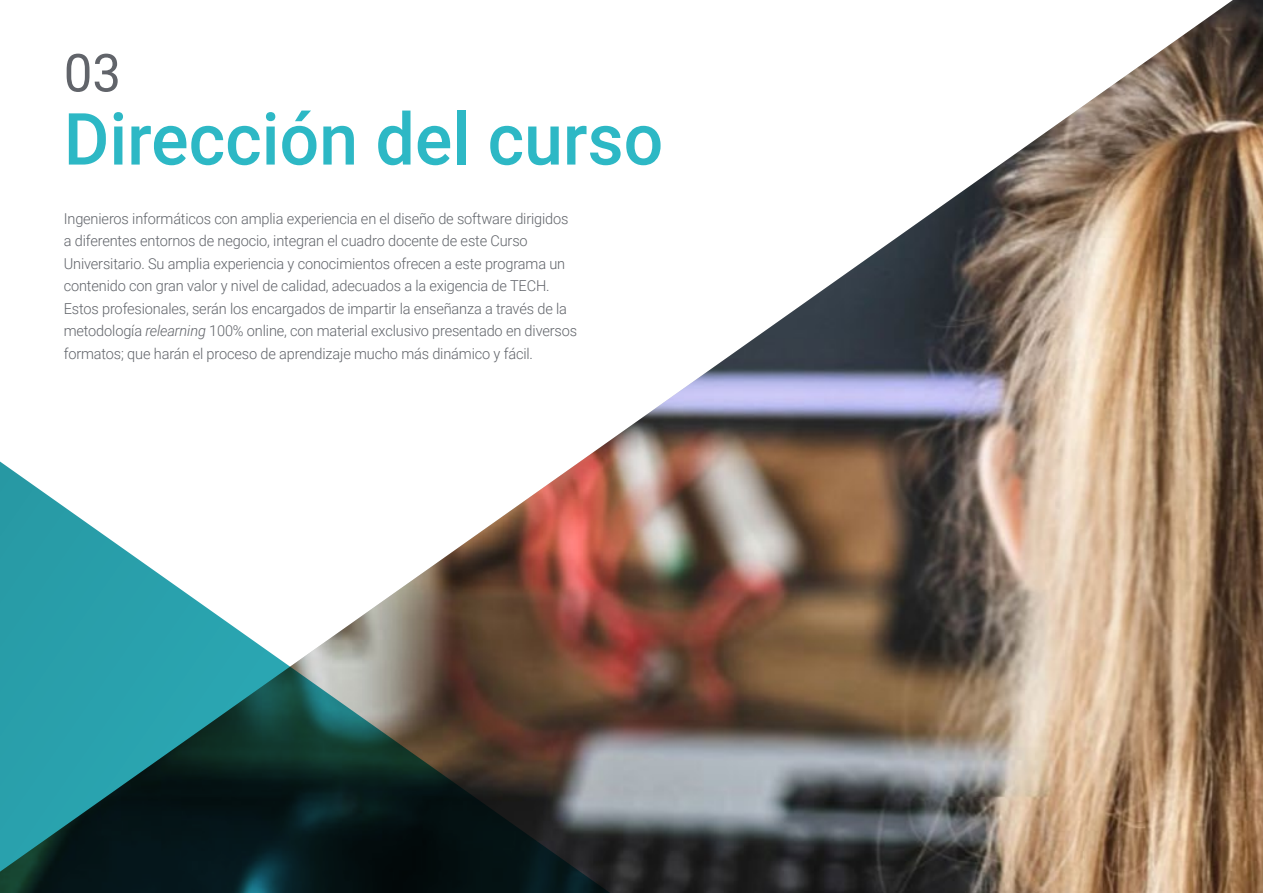
<style>
.page{position:relative;width:1263px;height:893px;background:#fff}
.page>*{position:absolute;margin:0;border:0;box-sizing:border-box;transform-origin:0 0}
.t1{font:500 72px "Roboto";color:#2db8c5}
.t2{font:52.5px "Roboto";color:#61646a}
.t3{font:300 15px/22.5px "Roboto";letter-spacing:-.01em;color:#61646a}
.s1{font-style:italic}
</style>
<div class="page">
<img style="left:602px;top:0;width:661px;height:893px">
<svg style="left:0;top:446px;width:640px;height:447px"></svg>
<h2 class="t2" style="left:64px;top:36px;width:59px">03</h2>
<h1 class="t1" style="left:64px;top:89px;width:601px">Dirección del curso</h1>
<p class="t3" style="left:64px;top:207px;width:515px">Ingenieros informáticos con amplia experiencia en el diseño de software dirigidos a diferentes entornos de negocio, integran el cuadro docente de este Curso Universitario. Su amplia experiencia y conocimientos ofrecen a este programa un contenido con gran valor y nivel de calidad, adecuados a la exigencia de TECH.<br>Estos profesionales, serán los encargados de impartir la enseñanza a través de la metodología <span class="s1">relearning</span> 100% online, con material exclusivo presentado en diversos formatos; que harán el proceso de aprendizaje mucho más dinámico y fácil.</p>
</div>
